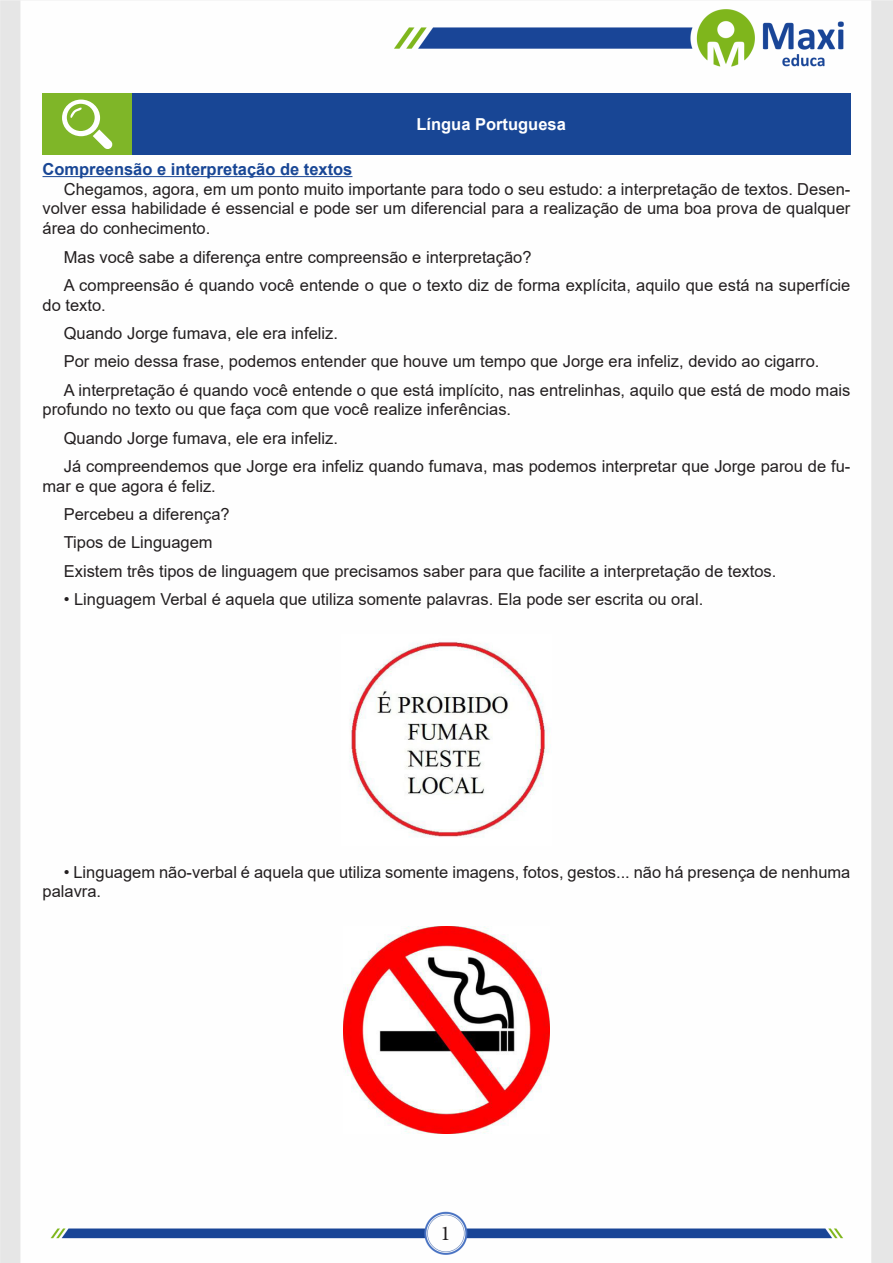
<style>
.page{position:relative;width:893px;height:1263px;background:#fff}
.page>*{position:absolute;margin:0;border:0;box-sizing:border-box;transform-origin:0 0}
.t1{font:21px "Minion Pro";color:#231f20}
.Texto{font:16.5px/19.8px "Arial";color:#231f20}
.t2{font:700 16.5px "Arial";color:#184695}
.Titulo_de_Caixa{font:700 16.5px "Arial";color:#fff}
</style>
<div class="page">
<img style="left:0;top:0;width:893px;height:1263px">
<hr style="left:43px;top:176px;width:309px;height:1px;background:#184695">
<div style="left:43px;top:94px;width:89px;height:61px;background:#7fb628"></div>
<div style="left:132px;top:94px;width:718px;height:61px;background:#184695"></div>
<svg style="left:62px;top:100px;width:51px;height:49px"></svg>
<img style="left:341px;top:634px;width:211px;height:211px">
<img style="left:343px;top:927px;width:207px;height:206px">
<p class="Titulo_de_Caixa" style="left:416px;top:113px;width:151px">Língua Portuguesa</p>
<p class="t2" style="left:43px;top:157px;width:311px">Compreensão e interpretação de textos</p>
<p class="Texto" style="left:43px;top:179px;width:809px;text-align:justify;text-indent:21px">Chegamos, agora, em um ponto muito importante para todo o seu estudo: a interpretação de textos. Desen&shy;volver essa habilidade é essencial e pode ser um diferencial para a realização de uma boa prova de qualquer área do conhecimento.</p>
<p class="Texto" style="left:64px;top:247px;width:469px">Mas você sabe a diferença entre compreensão e interpretação?</p>
<p class="Texto" style="left:43px;top:275px;width:809px;text-indent:21px">A compreensão é quando você entende o que o texto diz de forma explícita, aquilo que está na superfície do texto.</p>
<p class="Texto" style="left:64px;top:323px;width:276px">Quando Jorge fumava, ele era infeliz.</p>
<p class="Texto" style="left:64px;top:351px;width:757px">Por meio dessa frase, podemos entender que houve um tempo que Jorge era infeliz, devido ao cigarro.</p>
<p class="Texto" style="left:43px;top:380px;width:809px;text-indent:21px">A interpretação é quando você entende o que está implícito, nas entrelinhas, aquilo que está de modo mais profundo no texto ou que faça com que você realize inferências.</p>
<p class="Texto" style="left:64px;top:428px;width:276px">Quando Jorge fumava, ele era infeliz.</p>
<p class="Texto" style="left:43px;top:456px;width:809px;text-indent:21px">Já compreendemos que Jorge era infeliz quando fumava, mas podemos interpretar que Jorge parou de fu&shy;mar e que agora é feliz.</p>
<p class="Texto" style="left:64px;top:504px;width:168px">Percebeu a diferença?</p>
<p class="Texto" style="left:64px;top:533px;width:150px">Tipos de Linguagem</p>
<p class="Texto" style="left:64px;top:561px;width:714px">Existem três tipos de linguagem que precisamos saber para que facilite a interpretação de textos.</p>
<p class="Texto" style="left:64px;top:589px;width:641px">• Linguagem Verbal é aquela que utiliza somente palavras. Ela pode ser escrita ou oral.</p>
<p class="Texto" style="left:43px;top:862px;width:809px;text-indent:21px">• Linguagem não-verbal é aquela que utiliza somente imagens, fotos, gestos... não há presença de nenhuma palavra.</p>
<p class="t1" style="left:440px;top:1219px;width:12px">1</p>
</div>
